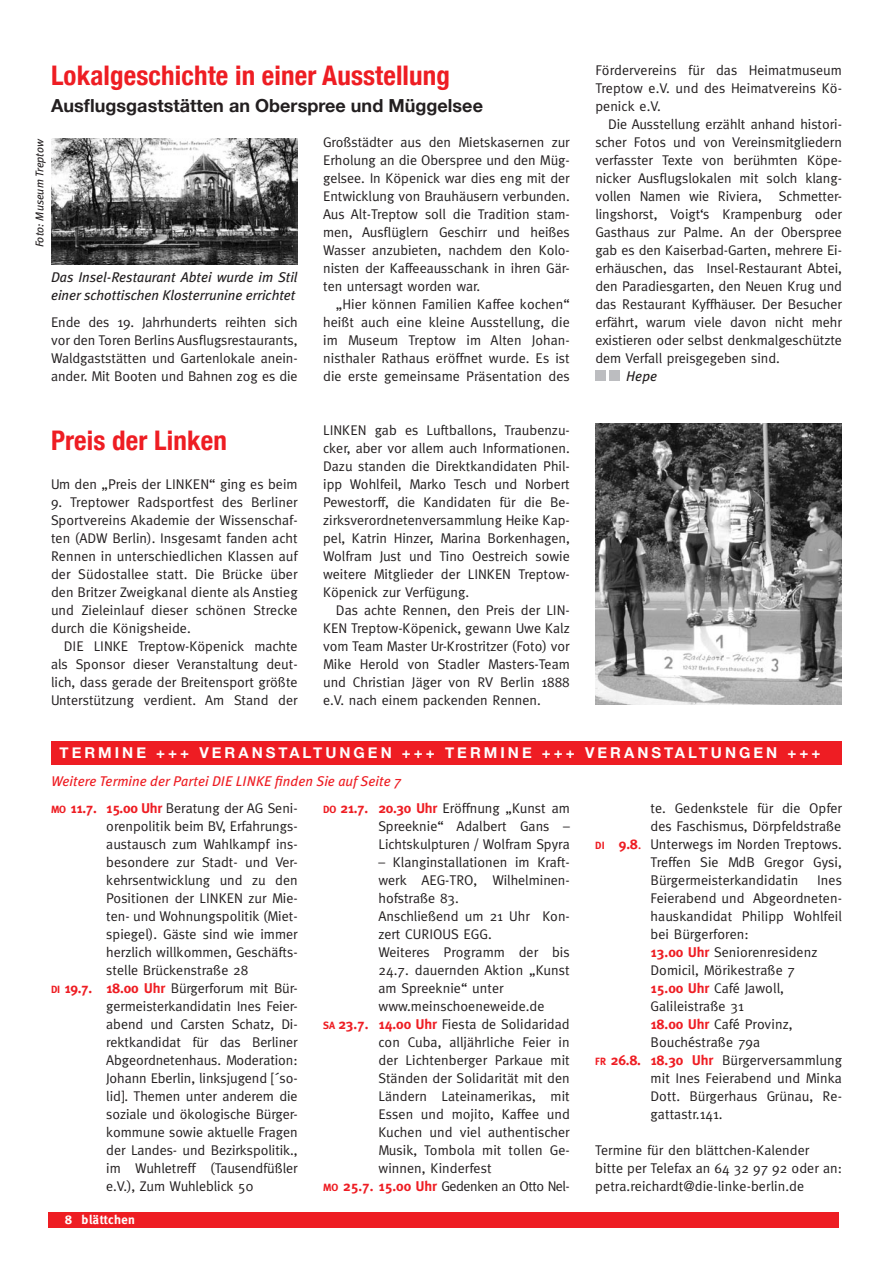
<style>
.page{position:relative;width:893px;height:1263px;background:#fff}
.page>*{position:absolute;margin:0;border:0;box-sizing:border-box;transform-origin:0 0}
.t1{font:700 condensed 27px "Helvetica Neue";letter-spacing:.005em;color:#ee1d23}
.t2{font:700 18px "Helvetica Neue";color:#231f20}
.t3{font:700 15px "Helvetica Neue";letter-spacing:.2em;color:#fff}
.t4{font:14.1px/18px "Meta";color:#231f20;text-align:justify}
.t5{font:italic 14.1px/18px "Meta Plus";color:#231f20}
.t6{font:italic 14.1px "Meta Plus";letter-spacing:.005em;color:#ee1d23}
.t7{font:14.1px "Meta";letter-spacing:-.03em;color:#231f20}
.t8{font:700 12.75px "Meta";letter-spacing:.03em;color:#fff}
.t9{font:italic 11.25px "Meta Plus";letter-spacing:.005em;color:#231f20}
.s1{font-weight:700;font-size:10.5px;color:#ee1d23}
.s2{font-weight:700;color:#ee1d23}
.s3{color:#ee1d23}
</style>
<div class="page">
<div style="left:48px;top:1212px;width:791px;height:15px;background:#ee1d23"></div>
<div style="left:51px;top:741px;width:791px;height:23px;background:#ee1d23"></div>
<div style="left:595px;top:370px;width:11px;height:11px;background:#bcbdc0"></div>
<div style="left:609px;top:370px;width:11px;height:11px;background:#bcbdc0"></div>
<img style="left:51px;top:138px;width:247px;height:126px">
<img style="left:595px;top:423px;width:247px;height:282px">
<h1 class="t1" style="left:51px;top:60px;width:400px">Lokalgeschichte in einer Ausstellung</h1>
<p class="t2" style="left:51px;top:95px;width:433px">Ausflugsgaststätten an Oberspree und Müggelsee</p>
<p class="t9" style="left:33px;top:247px;width:110px;rotate:-90deg">Foto: Museum Treptow</p>
<p class="t5" style="left:51px;top:268px;width:248px">Das Insel-Restaurant Abtei wurde im Stil einer schottischen Klosterrunine errichtet</p>
<p class="t4" style="left:51px;top:313px;width:248px">Ende des 19. Jahrhunderts reihten sich vor den Toren Berlins Ausflugsrestaurants, Waldgaststätten und Gartenlokale anein&shy;ander. Mit Booten und Bahnen zog es die</p>
<h1 class="t1" style="left:51px;top:424px;width:177px">Preis der Linken</h1>
<p class="t4" style="left:51px;top:475px;width:248px">Um den „Preis der LINKEN“ ging es beim</p>
<p class="t4" style="left:51px;top:493px;width:248px">9. Treptower Radsportfest des Berliner Sportvereins Akademie der Wissenschaf&shy;ten (ADW Berlin). Insgesamt fanden acht Rennen in unterschiedlichen Klassen auf der Südostallee statt. Die Brücke über den Britzer Zweigkanal diente als Anstieg und Zieleinlauf dieser schönen Strecke durch die Königsheide.</p>
<p class="t4" style="left:51px;top:637px;width:248px;text-indent:13px">DIE LINKE Treptow-Köpenick machte als Sponsor dieser Veranstaltung deut&shy;lich, dass gerade der Breitensport größte Unterstützung verdient. Am Stand der</p>
<p class="t4" style="left:323px;top:133px;width:248px">Großstädter aus den Mietskasernen zur Erholung an die Oberspree und den Müg&shy;gelsee. In Köpenick war dies eng mit der Entwicklung von Brauhäusern verbunden.<br>Aus Alt-Treptow soll die Tradition stam&shy;men, Ausflüglern Geschirr und heißes Wasser anzubieten, nachdem den Kolo&shy;nisten der Kaffeeausschank in ihren Gär&shy;ten untersagt worden war.</p>
<p class="t4" style="left:323px;top:295px;width:248px;text-indent:13px">„Hier können Familien Kaffee kochen“ heißt auch eine kleine Ausstellung, die im Museum Treptow im Alten Johan&shy;nisthaler Rathaus eröffnet wurde. Es ist die erste gemeinsame Präsentation des</p>
<p class="t4" style="left:323px;top:421px;width:248px">LINKEN gab es Luftballons, Traubenzu&shy;cker, aber vor allem auch Informationen.<br>Dazu standen die Direktkandidaten Phil&shy;ipp Wohlfeil, Marko Tesch und Norbert Pewestorff, die Kandidaten für die Be&shy;zirksverordnetenversammlung Heike Kap&shy;pel, Katrin Hinzer, Marina Borkenhagen, Wolfram Just und Tino Oestreich sowie weitere Mitglieder der LINKEN Treptow-Köpenick zur Verfügung.</p>
<p class="t4" style="left:323px;top:601px;width:248px;text-indent:13px">Das achte Rennen, den Preis der LIN-KEN Treptow-Köpenick, gewann Uwe Kalz vom Team Master Ur-Krostritzer (Foto) vor Mike Herold von Stadler Masters-Team und Christian Jäger von RV Berlin 1888 e.V. nach einem packenden Rennen.</p>
<p class="t4" style="left:595px;top:61px;width:248px">Fördervereins für das Heimatmuseum Treptow e.V. und des Heimatvereins Kö&shy;penick e.V.</p>
<p class="t4" style="left:595px;top:115px;width:248px;text-indent:13px">Die Ausstellung erzählt anhand histori&shy;scher Fotos und von Vereinsmitgliedern verfasster Texte von berühmten Köpe&shy;nicker Ausflugslokalen mit solch klang&shy;vollen Namen wie Riviera, Schmetter&shy;lingshorst, Voigt‘s Krampenburg oder Gasthaus zur Palme. An der Oberspree gab es den Kaiserbad-Garten, mehrere Ei&shy;erhäuschen, das Insel-Restaurant Abtei, den Paradiesgarten, den Neuen Krug und das Restaurant Kyffhäuser. Der Besucher erfährt, warum viele davon nicht mehr existieren oder selbst denkmalgeschützte dem Verfall preisgegeben sind.</p>
<p class="t5" style="left:626px;top:367px;width:32px">Hepe</p>
<p class="t3" style="left:60px;top:743px;width:762px">TERMINE +++ VERANSTALTUNGEN +++ TERMINE +++ VERANSTALTUNGEN +++</p>
<p class="t6" style="left:51px;top:773px;width:352px">Weitere Termine der Partei DIE LINKE finden Sie auf Seite 7</p>
<p class="t4" style="left:51px;top:798px;width:248px"><span class="s1">Mo</span> <span class="s2">11.7. 15.00 Uhr</span> Beratung der AG Seni-</p>
<p class="t4" style="left:106px;top:817px;width:193px">orenpolitik beim BV, Erfahrungs-</p>
<p class="t4" style="left:106px;top:835px;width:191px">austausch zum Wahlkampf ins-</p>
<p class="t4" style="left:106px;top:853px;width:193px">besondere zur Stadt- und Ver-</p>
<p class="t4" style="left:106px;top:871px;width:193px">kehrsentwicklung und zu den</p>
<p class="t4" style="left:106px;top:889px;width:193px">Positionen der LINKEN zur Mie-</p>
<p class="t4" style="left:106px;top:907px;width:193px">ten- und Wohnungspolitik (Miet-</p>
<p class="t4" style="left:106px;top:925px;width:193px">spiegel). Gäste sind wie immer</p>
<p class="t4" style="left:106px;top:943px;width:193px">herzlich willkommen, Geschäfts-</p>
<p class="t4" style="left:106px;top:961px;width:143px">stelle Brückenstraße 28</p>
<p class="t4" style="left:51px;top:978px;width:248px"><span class="s1">Di</span> <span class="s2">19.7. 18.00 Uhr</span> Bürgerforum mit Bür-</p>
<p class="t4" style="left:106px;top:997px;width:193px">germeisterkandidatin Ines Feier-</p>
<p class="t4" style="left:106px;top:1015px;width:193px">abend und Carsten Schatz, Di-</p>
<p class="t4" style="left:106px;top:1033px;width:193px">rektkandidat für das Berliner</p>
<p class="t4" style="left:106px;top:1051px;width:193px">Abgeordnetenhaus. Moderation:</p>
<p class="t4" style="left:106px;top:1069px;width:193px">Johann Eberlin, linksjugend [´so-</p>
<p class="t4" style="left:106px;top:1087px;width:193px">lid]. Themen unter anderem die</p>
<p class="t4" style="left:106px;top:1105px;width:193px">soziale und ökologische Bürger-</p>
<p class="t4" style="left:106px;top:1123px;width:193px">kommune sowie aktuelle Fragen</p>
<p class="t4" style="left:106px;top:1141px;width:193px">der Landes- und Bezirkspolitik.,</p>
<p class="t4" style="left:106px;top:1159px;width:193px">im Wuhletreff (Tausendfüßler</p>
<p class="t4" style="left:106px;top:1177px;width:148px">e.V.), Zum Wuhleblick 50</p>
<p class="t8" style="left:65px;top:1212px;width:71px">8 blättchen</p>
<p class="t4" style="left:378px;top:798px;width:193px;text-indent:-55px"><span class="s1">Do</span> <span class="s2">21.7. 20.30 Uhr</span> Eröffnung „Kunst am Spreeknie“ Adalbert Gans – Lichtskulpturen / Wolfram Spyra</p>
<p class="t4" style="left:378px;top:853px;width:193px">– Klanginstallationen im Kraft-</p>
<p class="t4" style="left:378px;top:871px;width:191px">werk AEG-TRO, Wilhelminen-</p>
<p class="t4" style="left:378px;top:889px;width:82px">hofstraße 83.</p>
<p class="t4" style="left:378px;top:907px;width:193px">Anschließend um 21 Uhr Kon-</p>
<p class="t4" style="left:378px;top:925px;width:115px">zert CURIOUS EGG.</p>
<p class="t4" style="left:378px;top:943px;width:193px">Weiteres Programm der bis</p>
<p class="t4" style="left:378px;top:961px;width:193px">24.7. dauernden Aktion „Kunst</p>
<p class="t4" style="left:378px;top:979px;width:127px">am Spreeknie“ unter</p>
<p class="t4" style="left:378px;top:997px;width:168px">www.meinschoeneweide.de</p>
<p class="t4" style="left:323px;top:1014px;width:248px"><span class="s1">Sa</span> <span class="s2">23.7. 14.00 Uhr</span> Fiesta de Solidaridad</p>
<p class="t4" style="left:378px;top:1033px;width:193px">con Cuba, alljährliche Feier in</p>
<p class="t4" style="left:378px;top:1051px;width:193px">der Lichtenberger Parkaue mit</p>
<p class="t4" style="left:378px;top:1069px;width:193px">Ständen der Solidarität mit den</p>
<p class="t4" style="left:378px;top:1087px;width:193px">Ländern Lateinamerikas, mit</p>
<p class="t4" style="left:378px;top:1105px;width:193px">Essen und mojito, Kaffee und</p>
<p class="t4" style="left:378px;top:1123px;width:193px">Kuchen und viel authentischer</p>
<p class="t4" style="left:378px;top:1141px;width:193px">Musik, Tombola mit tollen Ge-</p>
<p class="t4" style="left:378px;top:1159px;width:115px">winnen, Kinderfest</p>
<p class="t7" style="left:323px;top:1178px;width:248px"><span class="s1">Mo</span> <span class="s2">25.7. 15.00 Uhr</span> Gedenken an Otto Nel-</p>
<p class="t4" style="left:651px;top:798px;width:193px">te. Gedenkstele für die Opfer</p>
<p class="t4" style="left:651px;top:816px;width:192px">des Faschismus, Dörpfeldstraße</p>
<p class="t4" style="left:595px;top:834px;width:248px"><span class="s1">Di</span> <span class="s2">9.8</span><span class="s3">.</span> Unterwegs im Norden Treptows.</p>
<p class="t4" style="left:651px;top:853px;width:193px">Treffen Sie MdB Gregor Gysi,</p>
<p class="t4" style="left:651px;top:871px;width:149px">Bürgermeisterkandidatin</p>
<p class="t4" style="left:817px;top:871px;width:26px">Ines</p>
<p class="t4" style="left:651px;top:889px;width:193px">Feierabend und Abgeordneten-</p>
<p class="t4" style="left:651px;top:907px;width:193px">hauskandidat Philipp Wohlfeil</p>
<p class="t4" style="left:651px;top:925px;width:100px">bei Bürgerforen:</p>
<p class="t4" style="left:651px;top:943px;width:168px"><span class="s2">13.00 Uhr</span> Seniorenresidenz</p>
<p class="t4" style="left:651px;top:961px;width:146px">Domicil, Mörikestraße 7</p>
<p class="t4" style="left:651px;top:979px;width:135px"><span class="s2">15.00 Uhr</span> Café Jawoll,</p>
<p class="t4" style="left:651px;top:997px;width:95px">Galileistraße 31</p>
<p class="t4" style="left:651px;top:1015px;width:143px"><span class="s2">18.00 Uhr</span> Café Provinz,</p>
<p class="t4" style="left:651px;top:1033px;width:111px">Bouchéstraße 79a</p>
<p class="t4" style="left:595px;top:1050px;width:248px"><span class="s1">Fr</span> <span class="s2">26.8. 18.30 Uhr</span> Bürgerversammlung</p>
<p class="t4" style="left:651px;top:1069px;width:193px">mit Ines Feierabend und Minka</p>
<p class="t4" style="left:651px;top:1087px;width:193px">Dott. Bürgerhaus Grünau, Re-</p>
<p class="t4" style="left:651px;top:1105px;width:73px">gattastr.141.</p>
<p class="t4" style="left:595px;top:1140px;width:248px;text-align:left">Termine für den blättchen-Kalender<br>bitte per Telefax an 64 32 97 92 oder an: petra.reichardt@die-linke-berlin.de</p>
</div>
